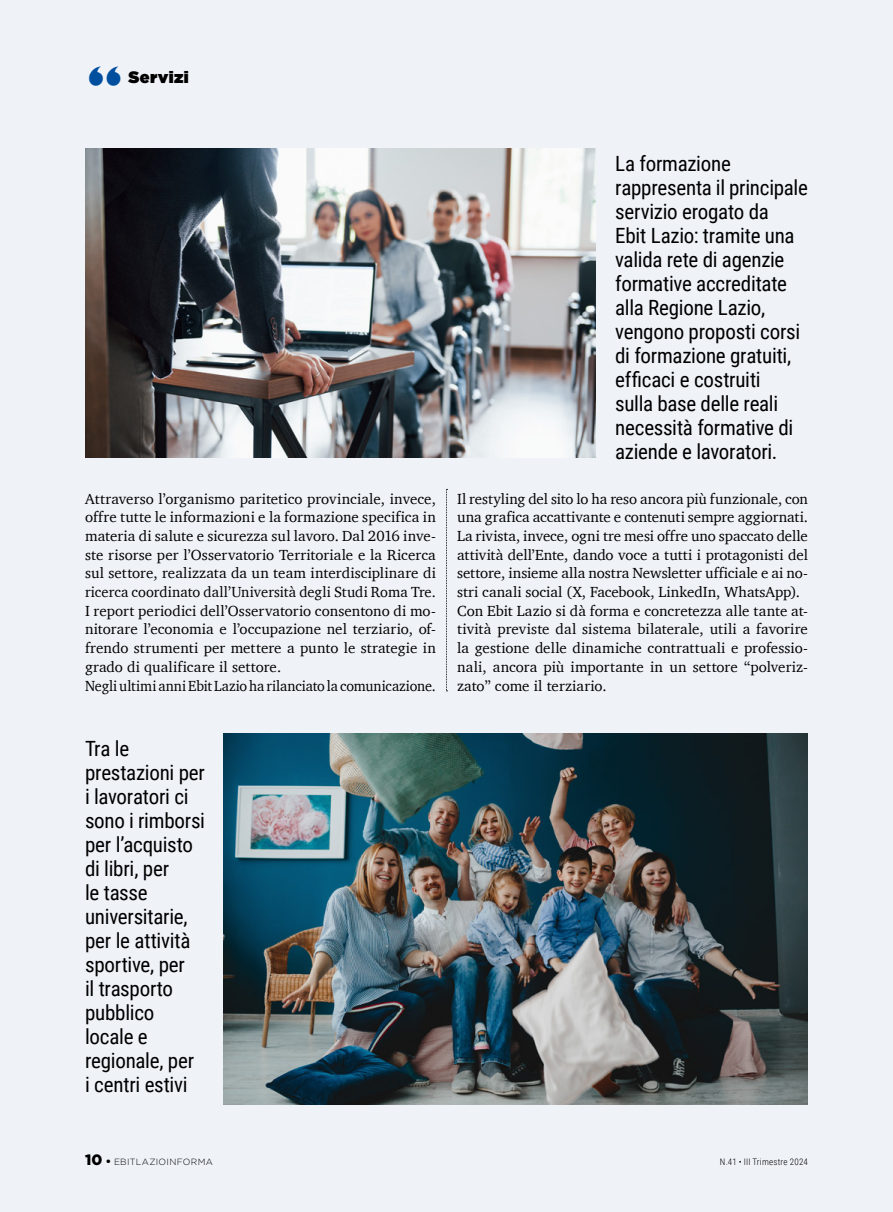
<style>
.page{position:relative;width:893px;height:1212px;background:#eff3f8}
.page>*{position:absolute;margin:0;border:0;box-sizing:border-box;transform-origin:0 0}
.rubrica{font:800 42px "Gill Sans";color:#004f9f}
.frase{font:21px/24px "Roboto Condensed";letter-spacing:-.015em;color:#000}
.rubrica-2{font:900 16.5px "Gotham";letter-spacing:.025em;color:#000}
.testo{font:15px/18.8px "Charter";letter-spacing:.005em;color:#000;text-align:justify}
.testo-2{font:15px "Charter";letter-spacing:.005em;color:#000;scale:.95 1}
.t1{font:300 9px "Roboto Condensed";letter-spacing:.025em;color:#000}
.t2{font:300 9px "Gotham";letter-spacing:.035em;color:#000}
.s1{font-weight:900;font-size:15px}
.s2{font-weight:900;font-size:10.5px}
</style>
<div class="page">
<svg style="left:446px;top:489px;width:1px;height:202px"></svg>
<img style="left:85px;top:149px;width:510px;height:308px">
<img style="left:223px;top:733px;width:585px;height:372px">
<p class="rubrica" style="left:88px;top:50px;width:36px">“</p>
<p class="rubrica-2" style="left:129px;top:65px;width:62px">Servizi</p>
<p class="testo" style="left:85px;top:489px;width:352px">Attraverso l’organismo paritetico provinciale, invece, offre tutte le informazioni e la formazione specifica in materia di salute e sicurezza sul lavoro. Dal 2016 inve&shy;ste risorse per l’Osservatorio Territoriale e la Ricerca sul settore, realizzata da un team interdisciplinare di ricerca coordinato dall’Università degli Studi Roma Tre.<br>I report periodici dell’Osservatorio consentono di mo&shy;nitorare l’economia e l’occupazione nel terziario, of&shy;frendo strumenti per mettere a punto le strategie in grado di qualificare il settore.</p>
<p class="testo-2" style="left:85px;top:672px;width:371px">Negli ultimi anni Ebit Lazio ha rilanciato la comunicazione.</p>
<p class="frase" style="left:85px;top:735px;width:122px">Tra le prestazioni per i lavoratori ci sono i rimborsi per l’acquisto di libri, per<br>le tasse universitarie, per le attività sportive, per<br>il trasporto pubblico locale e regionale, per<br>i centri estivi</p>
<p class="frase" style="left:615px;top:151px;width:194px">La formazione rappresenta il principale servizio erogato da<br>Ebit Lazio: tramite una valida rete di agenzie formative accreditate alla Regione Lazio, vengono proposti corsi di formazione gratuiti, efficaci e costruiti<br>sulla base delle reali necessità formative di aziende e lavoratori.</p>
<p class="testo" style="left:457px;top:489px;width:352px">Il restyling del sito lo ha reso ancora più funzionale, con una grafica accattivante e contenuti sempre aggiornati.<br>La rivista, invece, ogni tre mesi offre uno spaccato delle attività dell’Ente, dando voce a tutti i protagonisti del settore, insieme alla nostra Newsletter ufficiale e ai no&shy;stri canali social (X, Facebook, LinkedIn, WhatsApp).</p>
<p class="testo" style="left:457px;top:601px;width:352px">Con Ebit Lazio si dà forma e concretezza alle tante at&shy;tività previste dal sistema bilaterale, utili a favorire la gestione delle dinamiche contrattuali e professio&shy;nali, ancora più importante in un settore “polveriz&shy;zato” come il terziario.</p>
<p class="t2" style="left:85px;top:1156px;width:129px"><span class="s1">10</span> <span class="s2">•</span> EBITLAZIOINFORMA</p>
<p class="t1" style="left:720px;top:1155px;width:90px">N.41 • III Trimestre 2024</p>
</div>
